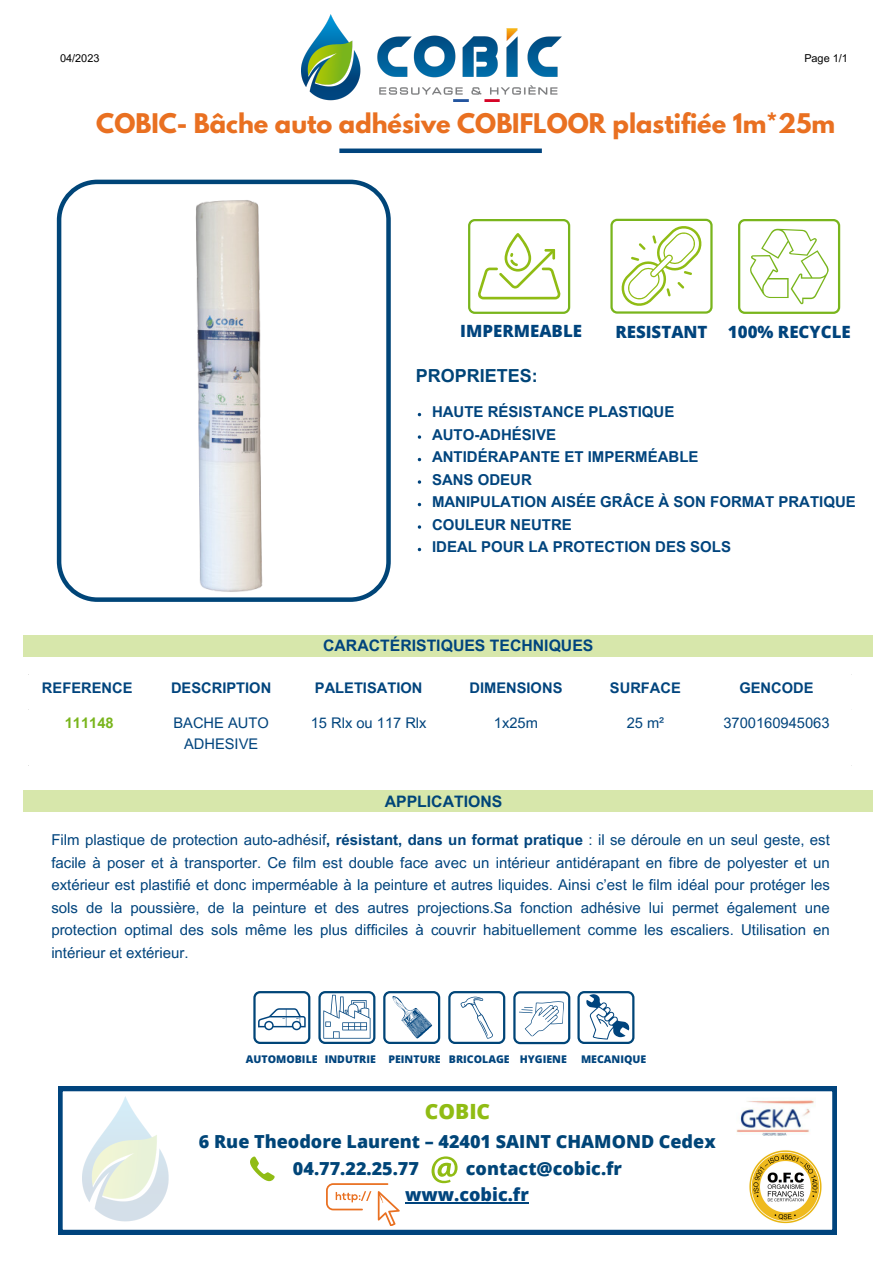
<style>
.page{position:relative;width:893px;height:1264px;background:#fff}
.page>*{position:absolute;margin:0;border:0;box-sizing:border-box;transform-origin:0 0}
.t1{font:700 24px "League Spartan";color:#e97021}
.t2{font:800 21px "Open Sans";color:#90bc14}
.t3{font:800 18px/27px "Open Sans";color:#004578}
.t4{font:800 18px "Open Sans";color:#00447d}
.t5{font:700 18px "Arial MT Pro";color:#004578}
.t6{font:800 16.8px "Open Sans";color:#00447d}
.t7{font:700 15.75px "Arial MT Pro";color:#00447d}
.t8{font:700 15.75px "Arial MT Pro";color:#004578}
.t9{font:15px/22.5px "Arial MT Pro";color:#00447d;text-align:justify}
.t10{font:700 15px/22.5px "Arial MT Pro";color:#00447d}
.t11{font:700 14.7px "Arial MT Pro";color:#00447d}
.t12{font:14.7px/21.3px "Arial MT Pro";color:#00447d;text-align:center}
.t13{font:700 14.7px "Arial MT Pro";color:#79b51c}
.t14{font:10.95px "Arial MT Pro";color:#000}
.t15{font:800 10.65px "Open Sans";color:#00447d}
.s1{font-weight:700}
</style>
<div class="page">
<img style="left:301px;top:14px;width:260px;height:88px">
<svg style="left:57px;top:188px;width:334px;height:406px"></svg>
<div style="left:339px;top:148px;width:203px;height:5px;background:#00447d"></div>
<svg style="left:610px;top:219px;width:102px;height:94px"></svg>
<div style="left:23px;top:635px;width:849px;height:22px;background:#d7e7ab"></div>
<div style="left:23px;top:790px;width:849px;height:21px;background:#d7e7ab"></div>
<svg style="left:253px;top:991px;width:57px;height:52px"></svg>
<svg style="left:318px;top:991px;width:57px;height:52px"></svg>
<svg style="left:383px;top:991px;width:57px;height:52px"></svg>
<svg style="left:448px;top:991px;width:57px;height:52px"></svg>
<svg style="left:513px;top:991px;width:57px;height:53px"></svg>
<svg style="left:577px;top:991px;width:57px;height:52px"></svg>
<svg style="left:58px;top:1086px;width:778px;height:148px"></svg>
<img style="left:82px;top:1096px;width:101px;height:127px">
<svg style="left:248px;top:1156px;width:27px;height:27px"></svg>
<svg style="left:431px;top:1156px;width:26px;height:27px"></svg>
<svg style="left:326px;top:1183px;width:74px;height:42px"></svg>
<hr style="left:405px;top:1202px;width:124px;height:1px;background:#00447d">
<svg style="left:738px;top:219px;width:102px;height:94px"></svg>
<img style="left:742px;top:1149px;width:87px;height:74px">
<img style="left:731px;top:1097px;width:88px;height:38px">
<img style="left:68px;top:179px;width:307px;height:423px">
<svg style="left:468px;top:219px;width:102px;height:94px"></svg>
<svg style="left:418px;top:435px;width:3px;height:4px"></svg>
<p class="t14" style="left:60px;top:54px;width:41px">04/2023</p>
<p class="t14" style="left:804px;top:54px;width:45px">Page 1/1</p>
<h1 class="t1" style="left:96px;top:112px;width:740px">COBIC- Bâche auto adhésive COBIFLOOR plastifiée 1m*25m</h1>
<p class="t6" style="left:460px;top:319px;width:123px">IMPERMEABLE</p>
<p class="t5" style="left:416px;top:368px;width:123px">PROPRIETES:</p>
<p class="t6" style="left:615px;top:320px;width:94px">RESISTANT</p>
<p class="t6" style="left:728px;top:320px;width:124px">100% RECYCLE</p>
<p class="t10" style="left:432px;top:403px;width:425px">HAUTE RÉSISTANCE PLASTIQUE<br>AUTO-ADHÉSIVE<br>ANTIDÉRAPANTE ET IMPERMÉABLE<br>SANS ODEUR<br>MANIPULATION AISÉE GRÂCE À SON FORMAT PRATIQUE<br>COULEUR NEUTRE<br>IDEAL POUR LA PROTECTION DES SOLS</p>
<p class="t7" style="left:323px;top:640px;width:272px">CARACTÉRISTIQUES TECHNIQUES</p>
<p class="t11" style="left:42px;top:682px;width:92px">REFERENCE</p>
<p class="t11" style="left:171px;top:682px;width:102px">DESCRIPTION</p>
<p class="t11" style="left:315px;top:682px;width:109px">PALETISATION</p>
<p class="t11" style="left:469px;top:682px;width:94px">DIMENSIONS</p>
<p class="t11" style="left:610px;top:682px;width:72px">SURFACE</p>
<p class="t11" style="left:739px;top:682px;width:76px">GENCODE</p>
<p class="t13" style="left:65px;top:717px;width:50px">111148</p>
<p class="t12" style="left:173px;top:713px;width:97px">BACHE AUTO<br>ADHESIVE</p>
<p class="t12" style="left:311px;top:713px;width:117px">15 Rlx ou 117 Rlx</p>
<p class="t12" style="left:494px;top:713px;width:46px">1x25m</p>
<p class="t12" style="left:626px;top:713px;width:39px">25 m²</p>
<p class="t12" style="left:723px;top:713px;width:108px">3700160945063</p>
<p class="t8" style="left:385px;top:795px;width:119px">APPLICATIONS</p>
<p class="t9" style="left:51px;top:830px;width:780px">Film plastique de protection auto-adhésif<span class="s1">, résistant, dans un format pratique</span> : il se déroule en un seul geste, est facile à poser et à transporter. Ce film est double face avec un intérieur antidérapant en fibre de polyester et un extérieur est plastifié et donc imperméable à la peinture et autres liquides. Ainsi c’est le film idéal pour protéger les sols de la poussière, de la peinture et des autres projections.Sa fonction adhésive lui permet également une protection optimal des sols même les plus difficiles à couvrir habituellement comme les escaliers. Utilisation en intérieur et extérieur.</p>
<p class="t15" style="left:246px;top:1051px;width:322px">AUTOMOBILE INDUTRIE PEINTURE BRICOLAGE HYGIENE</p>
<p class="t15" style="left:581px;top:1051px;width:67px">MECANIQUE</p>
<h2 class="t2" style="left:425px;top:1096px;width:67px">COBIC</h2>
<p class="t3" style="left:293px;top:1127px;width:424px;text-indent:-94px">6 Rue Theodore Laurent – 42401 SAINT CHAMOND Cedex<br>04.77.22.25.77</p>
<p class="t3" style="left:466px;top:1154px;width:158px">contact@cobic.fr</p>
<p class="t4" style="left:405px;top:1182px;width:125px">www.cobic.fr</p>
</div>
